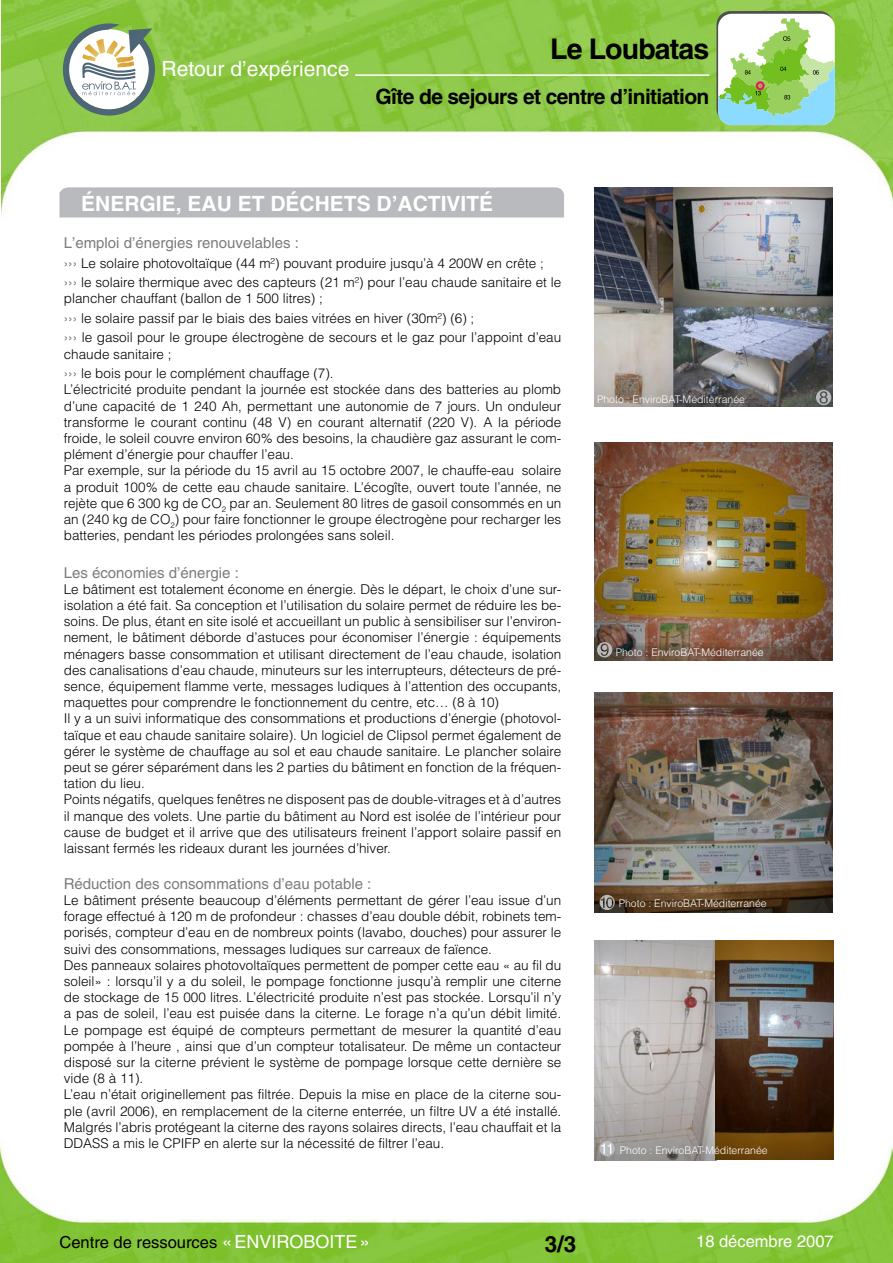
<style>
.page{position:relative;width:893px;height:1263px;background:#fff}
.page>*{position:absolute;margin:0;border:0;box-sizing:border-box;transform-origin:0 0}
.t1{font:700 28.5px "Helvetica LT Std";letter-spacing:-.03em;color:#000}
.t2{font:700 22.5px "Helvetica LT Std";color:#000}
.t3{font:700 21px "Helvetica LT Std";letter-spacing:-.03em;color:#000}
.t4{font:700 21px "Helvetica LT Std";color:#fff}
.t5{font:21px "Helvetica LT Std";color:#fff}
.t6{font:16.5px "Helvetica LT Std";color:#000}
.t7{font:16.5px "Helvetica LT Std";color:#fff}
.Style_de_paragraphe_1{font:15px "Helvetica LT Std";color:#7c7c7c}
.Style_de_paragraphe_1-2{font:300 13.5px/16.2px "Helvetica LT Std";color:#000;text-align:justify}
.t8{font:300 10.5px "Helvetica LT Std";color:#fdfdfd}
.s1{font-weight:400;color:#7c7c7c}
.s2{font-size:18px;color:#fff}
</style>
<div class="page">
<img style="left:1px;top:0;width:892px;height:226px">
<hr style="left:355px;top:74px;width:354px;height:2px;background:#fff">
<svg style="left:63px;top:23px;width:92px;height:93px"></svg>
<svg style="left:716px;top:11px;width:119px;height:114px"></svg>
<img style="left:0;top:1129px;width:893px;height:134px">
<img style="left:595px;top:442px;width:238px;height:219px">
<img style="left:595px;top:188px;width:238px;height:219px">
<img style="left:595px;top:693px;width:238px;height:219px">
<svg style="left:600px;top:895px;width:15px;height:15px"></svg>
<div style="left:60px;top:187px;width:504px;height:30px;background:#b8babd"></div>
<img style="left:595px;top:941px;width:238px;height:219px">
<svg style="left:816px;top:390px;width:15px;height:15px"></svg>
<svg style="left:597px;top:642px;width:15px;height:15px"></svg>
<svg style="left:600px;top:1141px;width:15px;height:15px"></svg>
<p class="t5" style="left:162px;top:57px;width:189px">Retour d’expérience</p>
<p class="t1" style="left:550px;top:31px;width:161px">Le Loubatas</p>
<p class="t3" style="left:376px;top:84px;width:335px">Gîte de sejours et centre d’initiation</p>
<p class="t4" style="left:81px;top:190px;width:413px">ÉNERGIE, EAU ET DÉCHETS D’ACTIVITÉ</p>
<p class="Style_de_paragraphe_1" style="left:64px;top:234px;width:237px">L’emploi d’énergies renouvelables :</p>
<p class="Style_de_paragraphe_1-2" style="left:64px;top:255px;width:481px"><span class="s1">›››</span> Le solaire photovoltaïque (44 m²) pouvant produire jusqu’à 4 200W en crête ;</p>
<p class="Style_de_paragraphe_1-2" style="left:64px;top:274px;width:499px"><span class="s1">›››</span> le solaire thermique avec des capteurs (21 m²) pour l’eau chaude sanitaire et le plancher chauffant (ballon de 1 500 litres) ;</p>
<p class="Style_de_paragraphe_1-2" style="left:64px;top:310px;width:412px"><span class="s1">›››</span> le solaire passif par le biais des baies vitrées en hiver (30m²) (6) ;</p>
<p class="Style_de_paragraphe_1-2" style="left:64px;top:329px;width:499px"><span class="s1">›››</span> le gasoil pour le groupe électrogène de secours et le gaz pour l’appoint d’eau chaude sanitaire ;</p>
<p class="Style_de_paragraphe_1-2" style="left:64px;top:365px;width:271px"><span class="s1">›››</span> le bois pour le complément chauffage (7).</p>
<p class="Style_de_paragraphe_1-2" style="left:64px;top:381px;width:499px">L’électricité produite pendant la journée est stockée dans des batteries au plomb d’une capacité de 1 240 Ah, permettant une autonomie de 7 jours. Un onduleur transforme le courant continu (48 V) en courant alternatif (220 V). A la période froide, le soleil couvre environ 60% des besoins, la chaudière gaz assurant le com&shy;plément d’énergie pour chauffer l’eau.</p>
<p class="Style_de_paragraphe_1-2" style="left:64px;top:462px;width:499px">Par exemple, sur la période du 15 avril au 15 octobre 2007, le chauffe-eau solaire a produit 100% de cette eau chaude sanitaire. L’écogîte, ouvert toute l’année, ne rejète que 6 300 kg de CO<sub>2</sub> par an. Seulement 80 litres de gasoil consommés en un an (240 kg de CO<sub>2</sub>) pour faire fonctionner le groupe électrogène pour recharger les batteries, pendant les périodes prolongées sans soleil.</p>
<p class="Style_de_paragraphe_1" style="left:64px;top:564px;width:177px">Les économies d’énergie :</p>
<p class="Style_de_paragraphe_1-2" style="left:64px;top:581px;width:499px">Le bâtiment est totalement économe en énergie. Dès le départ, le choix d’une sur&shy;isolation a été fait. Sa conception et l’utilisation du solaire permet de réduire les be&shy;soins. De plus, étant en site isolé et accueillant un public à sensibiliser sur l’environ&shy;nement, le bâtiment déborde d’astuces pour économiser l’énergie : équipements ménagers basse consommation et utilisant directement de l’eau chaude, isolation des canalisations d’eau chaude, minuteurs sur les interrupteurs, détecteurs de pré&shy;sence, équipement flamme verte, messages ludiques à l’attention des occupants, maquettes pour comprendre le fonctionnement du centre, etc… (8 à 10)</p>
<p class="Style_de_paragraphe_1-2" style="left:64px;top:710px;width:499px">Il y a un suivi informatique des consommations et productions d’énergie (photovol&shy;taïque et eau chaude sanitaire solaire). Un logiciel de Clipsol permet également de gérer le système de chauffage au sol et eau chaude sanitaire. Le plancher solaire peut se gérer séparément dans les 2 parties du bâtiment en fonction de la fréquen&shy;tation du lieu.</p>
<p class="Style_de_paragraphe_1-2" style="left:64px;top:791px;width:499px">Points négatifs, quelques fenêtres ne disposent pas de double-vitrages et à d’autres il manque des volets. Une partie du bâtiment au Nord est isolée de l’intérieur pour cause de budget et il arrive que des utilisateurs freinent l’apport solaire passif en laissant fermés les rideaux durant les journées d’hiver.</p>
<p class="Style_de_paragraphe_1" style="left:64px;top:875px;width:309px">Réduction des consommations d’eau potable :</p>
<p class="Style_de_paragraphe_1-2" style="left:64px;top:892px;width:499px">Le bâtiment présente beaucoup d’éléments permettant de gérer l’eau issue d’un forage effectué à 120 m de profondeur : chasses d’eau double débit, robinets tem&shy;porisés, compteur d’eau en de nombreux points (lavabo, douches) pour assurer le</p>
<p class="Style_de_paragraphe_1-2" style="left:64px;top:940px;width:430px">suivi des consommations, messages ludiques sur carreaux de faïence.</p>
<p class="Style_de_paragraphe_1-2" style="left:64px;top:957px;width:499px">Des panneaux solaires photovoltaïques permettent de pomper cette eau « au fil du soleil» : lorsqu’il y a du soleil, le pompage fonctionne jusqu’à remplir une citerne de stockage de 15 000 litres. L’électricité produite n’est pas stockée. Lorsqu’il n’y a pas de soleil, l’eau est puisée dans la citerne. Le forage n’a qu’un débit limité.<br>Le pompage est équipé de compteurs permettant de mesurer la quantité d’eau pompée à l’heure , ainsi que d’un compteur totalisateur. De même un contacteur disposé sur la citerne prévient le système de pompage lorsque cette dernière se vide (8 à 11).</p>
<p class="Style_de_paragraphe_1-2" style="left:64px;top:1086px;width:499px">L’eau n’était originellement pas filtrée. Depuis la mise en place de la citerne sou&shy;ple (avril 2006), en remplacement de la citerne enterrée, un filtre UV a été installé.<br>Malgrés l’abris protégeant la citerne des rayons solaires directs, l’eau chauffait et la DDASS a mis le CPIFP en alerte sur la nécessité de filtrer l’eau.</p>
<p class="t8" style="left:597px;top:393px;width:150px">Photo : EnviroBAT-Méditerranée</p>
<p class="t8" style="left:616px;top:646px;width:150px">Photo : EnviroBAT-Méditerranée</p>
<p class="t8" style="left:619px;top:897px;width:150px">Photo : EnviroBAT-Méditerranée</p>
<p class="t8" style="left:620px;top:1143px;width:150px">Photo : EnviroBAT-Méditerranée</p>
<p class="t6" style="left:60px;top:1233px;width:312px">Centre de ressources <span class="s2">« ENVIROBOITE»</span></p>
<p class="t2" style="left:545px;top:1230px;width:33px">3/3</p>
<p class="t7" style="left:696px;top:1232px;width:139px">18 décembre 2007</p>
</div>
